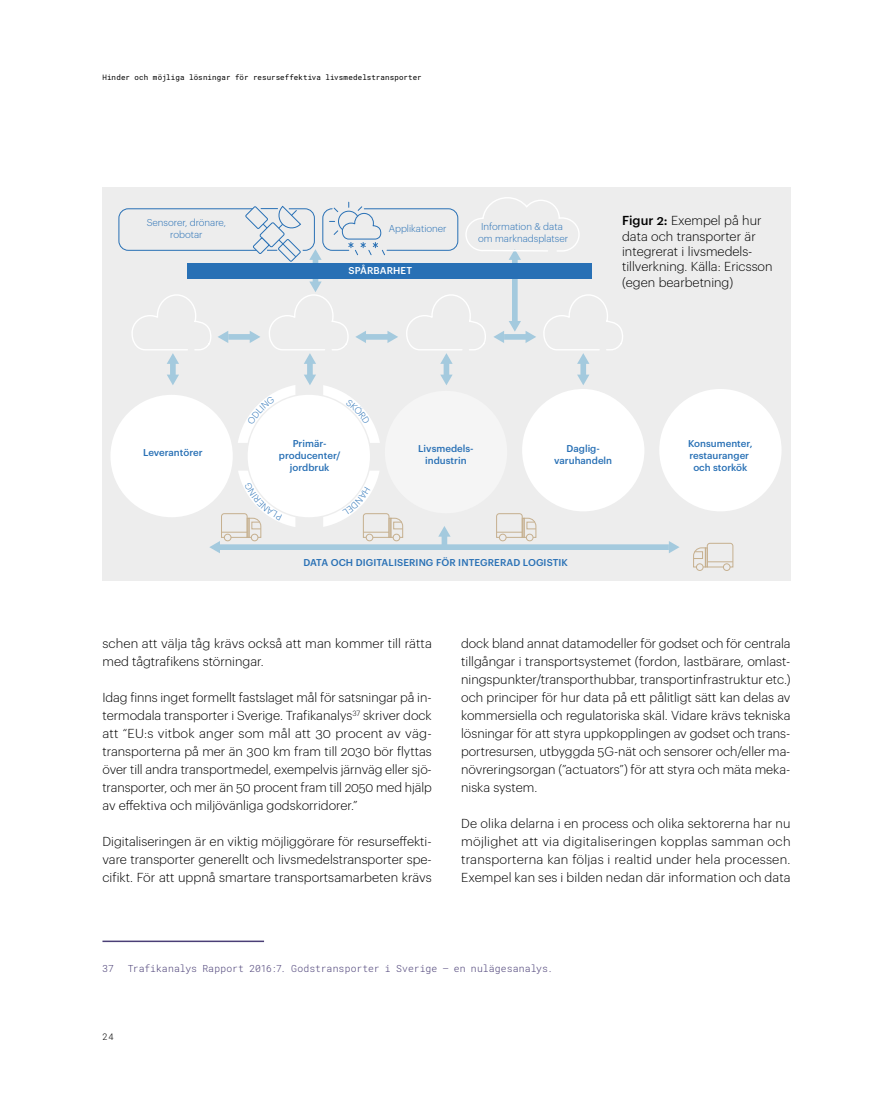
<style>
.page{position:relative;width:893px;height:1098px;background:#fff}
.page>*{position:absolute;margin:0;border:0;box-sizing:border-box;transform-origin:0 0}
.t1{font:300 12.75px/18px "Graphik";color:#000;text-align:justify}
.t2{font:500 9.75px/11.7px "Graphik";color:#2870b5;text-align:center}
.t3{font:300 9.75px/11.7px "Graphik";color:#2870b5;text-align:center}
.t4{font:300 9.75px "Roboto Mono";letter-spacing:.005em;color:#4a3f76}
.t5{font:500 9.75px "Graphik";letter-spacing:.01em;color:#fff}
.t6{font:300 9px "Roboto Mono";color:#000}
.t7{font:7.5px "Roboto Mono";letter-spacing:.01em;color:#000}
.s1{font-weight:500}
</style>
<div class="page">
<hr style="left:102px;top:940px;width:162px;height:1px;background:#4a3f76">
<div style="left:102px;top:187px;width:688px;height:393px;background:#ededed"></div>
<div style="left:659px;top:389px;width:122px;height:122px;background:#fff;border-radius:50%"></div>
<div style="left:385px;top:391px;width:122px;height:122px;background:#f5f5f5;border-radius:50%"></div>
<div style="left:522px;top:389px;width:122px;height:122px;background:#fff;border-radius:50%"></div>
<div style="left:110px;top:394px;width:123px;height:123px;background:#fff;border-radius:50%"></div>
<div style="left:307px;top:363px;width:6px;height:13px;background:#a4cade"></div>
<div style="left:444px;top:363px;width:5px;height:13px;background:#a4cade"></div>
<svg style="left:440px;top:374px;width:13px;height:11px"></svg>
<div style="left:220px;top:544px;width:449px;height:5px;background:#a4cade"></div>
<svg style="left:669px;top:541px;width:10px;height:12px"></svg>
<div style="left:442px;top:535px;width:5px;height:13px;background:#a4cade"></div>
<svg style="left:439px;top:526px;width:11px;height:10px"></svg>
<div style="left:580px;top:363px;width:6px;height:13px;background:#a4cade"></div>
<svg style="left:577px;top:374px;width:12px;height:11px"></svg>
<div style="left:170px;top:363px;width:6px;height:13px;background:#a4cade"></div>
<svg style="left:167px;top:374px;width:12px;height:11px"></svg>
<div style="left:526px;top:533px;width:7px;height:8px;border:1px solid #c6b08f;border-radius:50%"></div>
<div style="left:499px;top:533px;width:7px;height:8px;border:1px solid #c6b08f;border-radius:50%"></div>
<svg style="left:496px;top:513px;width:41px;height:25px"></svg>
<div style="left:696px;top:563px;width:7px;height:7px;border:1px solid #c6b08f;border-radius:50%"></div>
<div style="left:723px;top:563px;width:7px;height:7px;border:1px solid #c6b08f;border-radius:50%"></div>
<svg style="left:693px;top:542px;width:41px;height:25px"></svg>
<svg style="left:118px;top:197px;width:505px;height:167px"></svg>
<svg style="left:209px;top:374px;width:194px;height:179px"></svg>
<p class="t7" style="left:102px;top:72px;width:321px">Hinder och möjliga lösningar för resurseffektiva livsmedelstransporter</p>
<p class="t3" style="left:147px;top:216px;width:81px">Sensorer, drönare, robotar</p>
<p class="t1" style="left:622px;top:212px;width:152px;line-height:15.3px;text-align:left"><span class="s1">Figur 2:</span> Exempel på hur data och transporter är integrerat i livsmedels&shy;tillverkning. Källa: Ericsson (egen bearbetning)</p>
<p class="t3" style="left:478px;top:220px;width:91px">Information &amp; data om marknadsplatser</p>
<p class="t3" style="left:389px;top:222px;width:59px">Applikationer</p>
<p class="t5" style="left:348px;top:263px;width:65px">SPÅRBARHET</p>
<p class="t2" style="left:143px;top:445px;width:61px">Leverantörer</p>
<p class="t2" style="left:279px;top:437px;width:63px">Primär&shy;producenter/ jordbruk</p>
<p class="t2" style="left:418px;top:441px;width:57px">Livsmedels&shy;industrin</p>
<p class="t2" style="left:554px;top:441px;width:59px">Daglig&shy;varuhandeln</p>
<p class="t2" style="left:688px;top:437px;width:66px">Konsumenter, restauranger och storkök</p>
<p class="t2" style="left:303px;top:556px;width:266px">DATA OCH DIGITALISERING FÖR INTEGRERAD LOGISTIK</p>
<p class="t1" style="left:102px;top:633px;width:331px">schen att välja tåg krävs också att man kommer till rätta med tågtrafikens störningar.</p>
<p class="t1" style="left:102px;top:687px;width:331px">Idag finns inget formellt fastslaget mål för satsningar på in&shy;termodala transporter i Sverige. Trafikanalys<sup>37</sup> skriver dock att “EU:s vitbok anger som mål att 30 procent av väg&shy;transporterna på mer än 300 km fram till 2030 bör flyttas över till andra transportmedel, exempelvis järnväg eller sjö&shy;transporter, och mer än 50 procent fram till 2050 med hjälp av effektiva och miljövänliga godskorridorer.”</p>
<p class="t1" style="left:102px;top:831px;width:331px">Digitaliseringen är en viktig möjliggörare för resurseffekti&shy;vare transporter generellt och livsmedelstransporter spe&shy;cifikt. För att uppnå smartare transportsamarbeten krävs</p>
<p class="t1" style="left:461px;top:633px;width:331px">dock bland annat datamodeller för godset och för centrala tillgångar i transportsystemet (fordon, lastbärare, omlast&shy;ningspunkter/transporthubbar, transportinfrastruktur etc.) och principer för hur data på ett pålitligt sätt kan delas av kommersiella och regulatoriska skäl. Vidare krävs tekniska lösningar för att styra uppkopplingen av godset och trans&shy;portresursen, utbyggda 5G-nät och sensorer och/eller ma&shy;növreringsorgan (”actuators”) för att styra och mäta meka&shy;niska system.</p>
<p class="t1" style="left:461px;top:813px;width:331px">De olika delarna i en process och olika sektorerna har nu möjlighet att via digitaliseringen kopplas samman och transporterna kan följas i realtid under hela processen.<br>Exempel kan ses i bilden nedan där information och data</p>
<p class="t4" style="left:102px;top:961px;width:13px">37</p>
<p class="t4" style="left:128px;top:961px;width:427px">Trafikanalys Rapport 2016:7. Godstransporter i Sverige – en nulägesanalys.</p>
<p class="t6" style="left:102px;top:1029px;width:13px">24</p>
</div>
